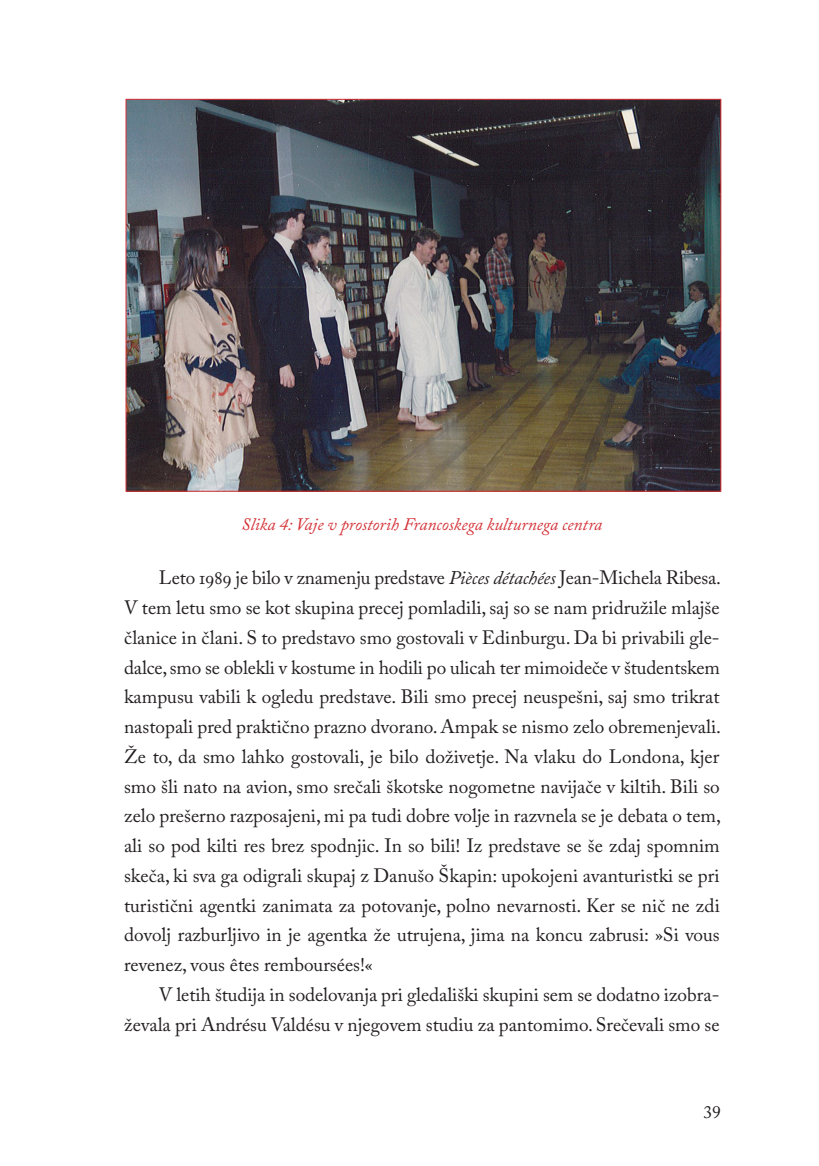
<style>
.page{position:relative;width:819px;height:1166px;background:#fff}
.page>*{position:absolute;margin:0;border:0;box-sizing:border-box;transform-origin:0 0}
.t1{font:19.25px/29.8px "Adobe Caslon Pro";color:#231f20;text-align:justify}
._100_let_FF_slike_in_tabele{font:italic 17.5px "Adobe Caslon Pro";color:#d43238}
.t2{font:17.5px "Adobe Caslon Pro";color:#231f20}
.s1{font-style:italic}
</style>
<div class="page">
<img style="left:127px;top:101px;width:592px;height:389px">
<p class="_100_let_FF_slike_in_tabele" style="left:241px;top:513px;width:362px">Slika 4: Vaje v prostorih Francoskega kulturnega centra</p>
<p class="t1" style="left:124px;top:563px;width:598px;text-indent:35px">Leto 1989 je bilo v znamenju predstave <span class="s1">Pièces détachées</span> Jean-Michela Ribesa.<br>V tem letu smo se kot skupina precej pomladili, saj so se nam pridružile mlajše članice in člani. S to predstavo smo gostovali v Edinburgu. Da bi privabili gle&shy;dalce, smo se oblekli v kostume in hodili po ulicah ter mimoideče v študentskem kampusu vabili k ogledu predstave. Bili smo precej neuspešni, saj smo trikrat nastopali pred praktično prazno dvorano. Ampak se nismo zelo obremenjevali.<br>Že to, da smo lahko gostovali, je bilo doživetje. Na vlaku do Londona, kjer smo šli nato na avion, smo srečali škotske nogometne navijače v kiltih. Bili so zelo prešerno razposajeni, mi pa tudi dobre volje in razvnela se je debata o tem, ali so pod kilti res brez spodnjic. In so bili! Iz predstave se še zdaj spomnim skeča, ki sva ga odigrali skupaj z Danušo Škapin: upokojeni avanturistki se pri turistični agentki zanimata za potovanje, polno nevarnosti. Ker se nič ne zdi dovolj razburljivo in je agentka že utrujena, jima na koncu zabrusi: »Si vous revenez, vous êtes remboursées!«</p>
<p class="t1" style="left:124px;top:979px;width:597px;text-align:right">V letih študija in sodelovanja pri gledališki skupini sem se dodatno izobra&shy;ževala pri Andrésu Valdésu v njegovem studiu za pantomimo. Srečevali smo se</p>
<p class="t2" style="left:703px;top:1101px;width:19px">39</p>
</div>
